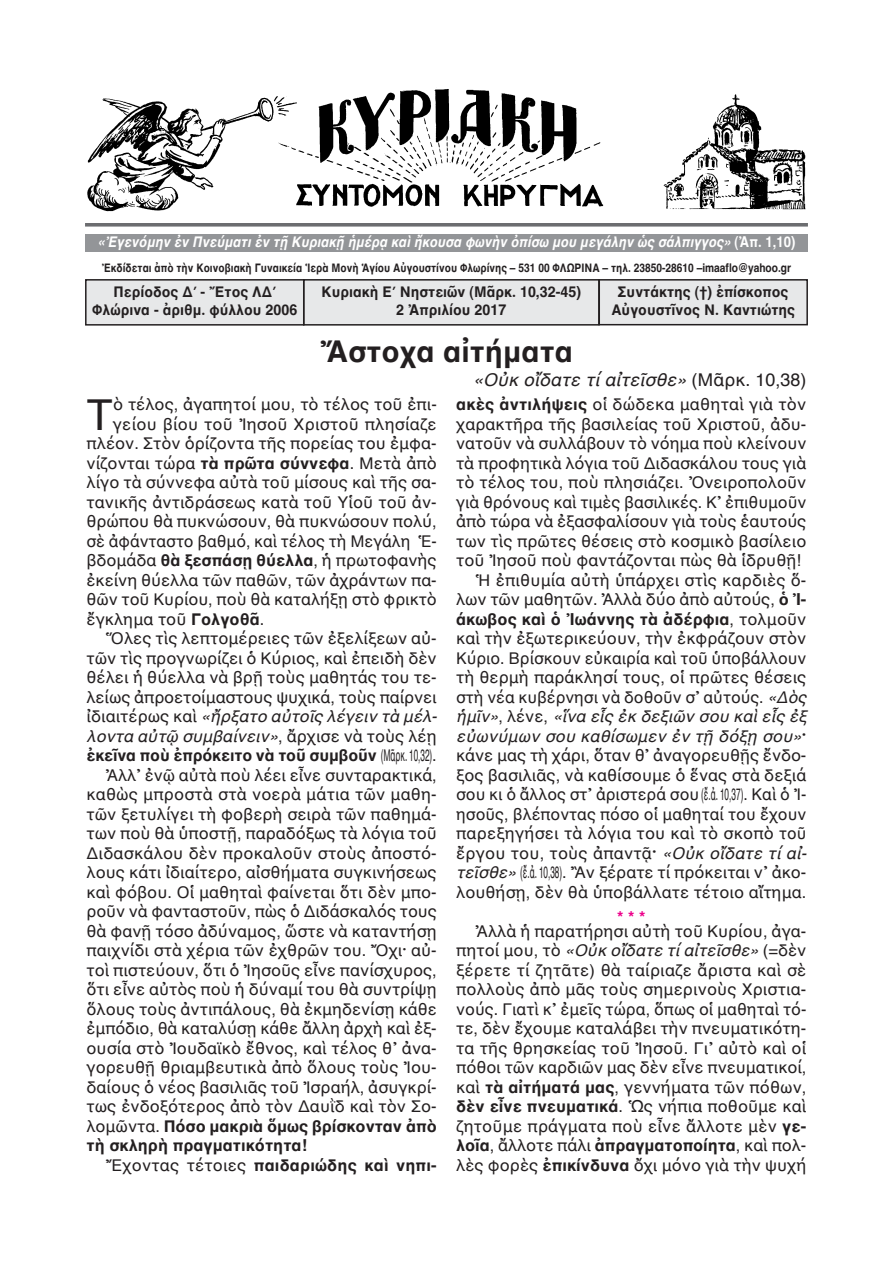
<style>
.page{position:relative;width:893px;height:1263px;background:#fff}
.page>*{position:absolute;margin:0;border:0;box-sizing:border-box;transform-origin:0 0}
.t1{font:43.5px "AL Helvetica";color:#231f20}
.t2{font:700 30px "AL Helvetica";color:#231f20}
.t3{font:italic 18px "AL Helvetica";color:#231f20}
.t4{font:16.5px/19.5px "AL Helvetica";color:#231f20;text-align:justify}
.t5{font:700 16.5px "AL Helvetica";color:#231f20}
.t6{font:italic 16.5px "AL Helvetica";color:#231f20}
.t7{font:16.5px "AL Helvetica";color:#231f20;scale:.5 1}
.t8{font:700 16.5px "AL Helvetica";color:#ed028c}
.t9{font:700 15px/18px "AL Helvetica";color:#231f20;text-align:center;scale:.95 1}
.t10{font:italic 700 15px "AL Helvetica";color:#fff;scale:.88 1}
.t11{font:700 12px "AL Helvetica";color:#231f20;scale:.85 1}
.s1{font-style:normal}
.s2{font-weight:700}
.s3{font-weight:400}
.s4{font-weight:700;font-size:15px}
.s5{font-style:italic}
.s6{font-weight:700;font-style:normal}
</style>
<div class="page">
<div style="left:304px;top:280px;width:295px;height:45px;background:#e7e8e9"></div>
<div style="left:303px;top:279px;width:297px;height:47px;border:2px solid #231f20"></div>
<div style="left:87px;top:281px;width:216px;height:43px;background:#e7e8e9"></div>
<div style="left:85px;top:279px;width:219px;height:47px;border:2px solid #231f20"></div>
<div style="left:600px;top:281px;width:206px;height:43px;background:#e7e8e9"></div>
<div style="left:598px;top:279px;width:210px;height:46px;border:2px solid #231f20"></div>
<svg style="left:85px;top:223px;width:723px;height:4px;fill:#6c6d70"></svg>
<div style="left:85px;top:234px;width:723px;height:18px;background:#939598"></div>
<img style="left:87px;top:89px;width:719px;height:123px">
<p class="t10" style="left:98px;top:232px;width:794px">«Ἐγενόμην ἐν Πνεύματι ἐν τῇ Κυριακῇ ἡμέρᾳ καὶ ἤκουσα φωνὴν ὀπίσω μου μεγάλην ὡς σάλπιγγος» <span class="s1">(Ἀπ. 1,10)</span></p>
<p class="t11" style="left:102px;top:261px;width:812px">Ἐκδίδεται ἀπὸ τὴν Κοινοβιακὴ Γυναικεία Ἱερὰ Μονὴ Ἁγίου Αὐγουστίνου Φλωρίνης – 531 00 ΦΛΩΡΙΝΑ – τηλ. 23850-28610 –imaaflo@yahoo.gr</p>
<p class="t9" style="left:92px;top:283px;width:217px">Περίοδος Δ΄ - Ἔτος ΛΔ΄<br>Φλώρινα - ἀριθμ. φύλλου 2006</p>
<p class="t9" style="left:611px;top:283px;width:195px">Συντάκτης (†) ἐπίσκοπος<br>Αὐγουστῖνος Ν. Καντιώτης</p>
<h2 class="t2" style="left:320px;top:333px;width:255px">Ἄστοχα αἰτήματα</h2>
<p class="t3" style="left:473px;top:369px;width:335px">«Οὐκ οἴδατε τί αἰτεῖσθε» <span class="s1">(Μᾶρκ. 10,38)</span></p>
<p class="t9" style="left:321px;top:283px;width:275px">Κυριακὴ Ε΄ Νηστειῶν (Μᾶρκ. 10,32-45)<br>2 Ἀπριλίου 2017</p>
<h1 class="t1" style="left:87px;top:388px;width:28px">Τ</h1>
<p class="t4" style="left:113px;top:394px;width:325px">ὸ τέλος, ἀγαπητοί μου, τὸ τέλος τοῦ ἐπι-</p>
<p class="t4" style="left:113px;top:414px;width:325px">γείου βίου τοῦ Ἰησοῦ Χριστοῦ πλησίαζε</p>
<p class="t4" style="left:87px;top:433px;width:352px">πλέον. Στὸν ὁρίζοντα τῆς πορείας του ἐμφα-</p>
<p class="t4" style="left:87px;top:453px;width:352px">νίζονται τώρα <span class="s2">τὰ πρῶτα σύννεφα</span>. Μετὰ ἀπὸ</p>
<p class="t4" style="left:87px;top:472px;width:352px">λίγο τὰ σύννεφα αὐτὰ τοῦ μίσους καὶ τῆς σα-</p>
<p class="t4" style="left:87px;top:492px;width:352px">τανικῆς ἀντιδράσεως κατὰ τοῦ Υἱοῦ τοῦ ἀν-</p>
<p class="t4" style="left:87px;top:511px;width:352px">θρώπου θὰ πυκνώσουν, θὰ πυκνώσουν πολύ,</p>
<p class="t4" style="left:87px;top:531px;width:352px">σὲ ἀφάνταστο βαθμό, καὶ τέλος τὴ Μεγάλη Ἑ-</p>
<p class="t4" style="left:87px;top:550px;width:352px">βδομάδα <span class="s2">θὰ ξεσπάσῃ θύελλα</span>, ἡ πρωτοφανὴς</p>
<p class="t4" style="left:87px;top:570px;width:352px">ἐκείνη θύελλα τῶν παθῶν, τῶν ἀχράντων πα-</p>
<p class="t4" style="left:87px;top:589px;width:352px">θῶν τοῦ Κυρίου, ποὺ θὰ καταλήξῃ στὸ φρικτὸ</p>
<p class="t4" style="left:87px;top:609px;width:179px">ἔγκλημα τοῦ <span class="s2">Γολγοθᾶ</span>.</p>
<p class="t4" style="left:106px;top:628px;width:332px">Ὅλες τὶς λεπτομέρειες τῶν ἐξελίξεων αὐ-</p>
<p class="t4" style="left:87px;top:648px;width:352px">τῶν τὶς προγνωρίζει ὁ Κύριος, καὶ ἐπειδὴ δὲν</p>
<p class="t4" style="left:87px;top:667px;width:352px">θέλει ἡ θύελλα νὰ βρῇ τοὺς μαθητάς του τε-</p>
<p class="t4" style="left:87px;top:687px;width:352px">λείως ἀπροετοίμαστους ψυχικά, τοὺς παίρνει</p>
<p class="t6" style="left:87px;top:707px;width:352px"><span class="s1">ἰδιαιτέρως καὶ</span> «ἤρξατο αὐτοῖς λέγειν τὰ μέλ-</p>
<p class="t6" style="left:87px;top:726px;width:352px">λοντα αὐτῷ συμβαίνειν»<span class="s1">, ἄρχισε νὰ τοὺς λέῃ</span></p>
<p class="t5" style="left:87px;top:745px;width:352px">ἐκεῖνα ποὺ ἐπρόκειτο νὰ τοῦ συμβοῦν <span class="s3">(Μᾶρκ. 10,32).</span></p>
<p class="t4" style="left:106px;top:765px;width:332px">Ἀλλ᾽ ἐνῷ αὐτὰ ποὺ λέει εἶνε συνταρακτικά,</p>
<p class="t4" style="left:87px;top:784px;width:352px">καθὼς μπροστὰ στὰ νοερὰ μάτια τῶν μαθη-</p>
<p class="t4" style="left:87px;top:804px;width:352px">τῶν ξετυλίγει τὴ φοβερὴ σειρὰ τῶν παθημά-</p>
<p class="t4" style="left:87px;top:823px;width:352px">των ποὺ θὰ ὑποστῇ, παραδόξως τὰ λόγια τοῦ</p>
<p class="t4" style="left:87px;top:843px;width:352px">Διδασκάλου δὲν προκαλοῦν στοὺς ἀποστό-</p>
<p class="t4" style="left:87px;top:862px;width:352px">λους κάτι ἰδιαίτερο, αἰσθήματα συγκινήσεως</p>
<p class="t4" style="left:87px;top:882px;width:352px">καὶ φόβου. Οἱ μαθηταὶ φαίνεται ὅτι δὲν μπο-</p>
<p class="t4" style="left:87px;top:901px;width:352px">ροῦν νὰ φανταστοῦν, πὼς ὁ Διδάσκαλός τους</p>
<p class="t4" style="left:87px;top:921px;width:352px">θὰ φανῇ τόσο ἀδύναμος, ὥστε νὰ καταντήσῃ</p>
<p class="t4" style="left:87px;top:940px;width:352px">παιχνίδι στὰ χέρια τῶν ἐχθρῶν του. Ὄχι<span class="s4">·</span> αὐ-</p>
<p class="t4" style="left:87px;top:960px;width:352px">τοὶ πιστεύουν, ὅτι ὁ Ἰησοῦς εἶνε πανίσχυρος,</p>
<p class="t4" style="left:87px;top:979px;width:352px">ὅτι εἶνε αὐτὸς ποὺ ἡ δύναμί του θὰ συντρίψῃ</p>
<p class="t4" style="left:87px;top:999px;width:352px">ὅλους τοὺς ἀντιπάλους, θὰ ἐκμηδενίσῃ κάθε</p>
<p class="t4" style="left:87px;top:1018px;width:352px">ἐμπόδιο, θὰ καταλύσῃ κάθε ἄλλη ἀρχὴ καὶ ἐξ-</p>
<p class="t4" style="left:87px;top:1038px;width:352px">ουσία στὸ Ἰουδαϊκὸ ἔθνος, καὶ τέλος θ᾿ ἀνα-</p>
<p class="t4" style="left:87px;top:1057px;width:352px">γορευθῇ θριαμβευτικὰ ἀπὸ ὅλους τοὺς Ἰου-</p>
<p class="t4" style="left:87px;top:1077px;width:352px">δαίους ὁ νέος βασιλιᾶς τοῦ Ἰσραήλ, ἀσυγκρί-</p>
<p class="t4" style="left:87px;top:1096px;width:352px">τως ἐνδοξότερος ἀπὸ τὸν Δαυῒδ καὶ τὸν Σο-</p>
<p class="t5" style="left:87px;top:1116px;width:352px"><span class="s3">λομῶντα.</span> Πόσο μακριὰ ὅμως βρίσκονταν ἀπὸ</p>
<p class="t5" style="left:87px;top:1135px;width:222px">τὴ σκληρὴ πραγματικότητα!</p>
<p class="t5" style="left:106px;top:1155px;width:332px"><span class="s3">Ἔχοντας τέτοιες</span> παιδαριώδης καὶ νηπι-</p>
<p class="t4" style="left:456px;top:394px;width:352px"><span class="s2">ακὲς ἀντιλήψεις</span> οἱ δώδεκα μαθηταὶ γιὰ τὸν</p>
<p class="t4" style="left:456px;top:414px;width:352px">χαρακτῆρα τῆς βασιλείας τοῦ Χριστοῦ, ἀδυ-</p>
<p class="t4" style="left:456px;top:433px;width:352px">νατοῦν νὰ συλλάβουν τὸ νόημα ποὺ κλείνουν</p>
<p class="t4" style="left:456px;top:453px;width:352px">τὰ προφητικὰ λόγια τοῦ Διδασκάλου τους γιὰ</p>
<p class="t4" style="left:456px;top:472px;width:352px">τὸ τέλος του, ποὺ πλησιάζει. Ὀνειροπολοῦν</p>
<p class="t4" style="left:456px;top:492px;width:352px">γιὰ θρόνους καὶ τιμὲς βασιλικές. Κ᾽ ἐπιθυμοῦν</p>
<p class="t4" style="left:456px;top:511px;width:352px">ἀπὸ τώρα νὰ ἐξασφαλίσουν γιὰ τοὺς ἑαυτούς</p>
<p class="t4" style="left:456px;top:531px;width:352px">των τὶς πρῶτες θέσεις στὸ κοσμικὸ βασίλειο</p>
<p class="t4" style="left:456px;top:550px;width:346px">τοῦ Ἰησοῦ ποὺ φαντάζονται πὼς θὰ ἱδρυθῇ!</p>
<p class="t4" style="left:475px;top:570px;width:332px">Ἡ ἐπιθυμία αὐτὴ ὑπάρχει στὶς καρδιὲς ὅ-</p>
<p class="t4" style="left:456px;top:589px;width:352px">λων τῶν μαθητῶν. Ἀλλὰ δύο ἀπὸ αὐτούς, <span class="s2">ὁ Ἰ-</span></p>
<p class="t5" style="left:456px;top:609px;width:352px">άκωβος καὶ ὁ Ἰωάννης τὰ ἀδέρφια<span class="s3">, τολμοῦν</span></p>
<p class="t4" style="left:456px;top:628px;width:352px">καὶ τὴν ἐξωτερικεύουν, τὴν ἐκφράζουν στὸν</p>
<p class="t4" style="left:456px;top:648px;width:352px">Κύριο. Βρίσκουν εὐκαιρία καὶ τοῦ ὑποβάλλουν</p>
<p class="t4" style="left:456px;top:667px;width:352px">τὴ θερμὴ παράκλησί τους, οἱ πρῶτες θέσεις</p>
<p class="t4" style="left:456px;top:687px;width:352px">στὴ νέα κυβέρνησι νὰ δοθοῦν σ᾽ αὐτούς. <span class="s5">«Δὸς</span></p>
<p class="t6" style="left:456px;top:707px;width:352px">ἡμῖν»<span class="s1">, λένε,</span> «ἵνα εἷς ἐκ δεξιῶν σου καὶ εἷς ἐξ</p>
<p class="t6" style="left:456px;top:726px;width:352px">εὐωνύμων σου καθίσωμεν ἐν τῇ δόξῃ σου»<span class="s6">·</span></p>
<p class="t4" style="left:456px;top:745px;width:352px">κάνε μας τὴ χάρι, ὅταν θ᾽ ἀναγορευθῇς ἔνδο-</p>
<p class="t4" style="left:456px;top:765px;width:352px">ξος βασιλιᾶς, νὰ καθίσουμε ὁ ἕνας στὰ δεξιά</p>
<p class="t4" style="left:456px;top:784px;width:352px">σου κι ὁ ἄλλος στ᾽ ἀριστερά σου(ἔ.ἀ. 10,37). Καὶ ὁ Ἰ-</p>
<p class="t4" style="left:456px;top:804px;width:352px">ησοῦς, βλέποντας πόσο οἱ μαθηταί του ἔχουν</p>
<p class="t4" style="left:456px;top:823px;width:352px">παρεξηγήσει τὰ λόγια του καὶ τὸ σκοπὸ τοῦ</p>
<p class="t4" style="left:456px;top:843px;width:352px">ἔργου του, τοὺς ἀπαντᾷ<span class="s2">·</span> <span class="s5">«Οὐκ οἴδατε τί αἰ-</span></p>
<p class="t7" style="left:456px;top:863px;width:702px"><span class="s5">τεῖσθε»</span> (ἔ.ἀ. 10,38). Ἂν ξέρατε τί πρόκειται ν᾽ ἀκο-</p>
<p class="t4" style="left:456px;top:882px;width:352px">λουθήσῃ, δὲν θὰ ὑποβάλλατε τέτοιο αἴτημα.</p>
<p class="t8" style="left:617px;top:907px;width:30px">***</p>
<p class="t4" style="left:456px;top:921px;width:352px;text-indent:19px">Ἀλλὰ ἡ παρατήρησι αὐτὴ τοῦ Κυρίου, ἀγα&shy;πητοί μου, τὸ <span class="s5">«Οὐκ οἴδατε τί αἰτεῖσθε»</span> (=δὲν ξέρετε τί ζητᾶτε) θὰ ταίριαζε ἄριστα καὶ σὲ πολλοὺς ἀπὸ μᾶς τοὺς σημερινοὺς Χριστια&shy;νούς. Γιατὶ κ᾽ ἐμεῖς τώρα, ὅπως οἱ μαθηταὶ τό&shy;τε, δὲν ἔχουμε καταλάβει τὴν πνευματικότη&shy;τα τῆς θρησκείας τοῦ Ἰησοῦ. Γι᾽ αὐτὸ καὶ οἱ πόθοι τῶν καρδιῶν μας δὲν εἶνε πνευματικοί, καὶ <span class="s2">τὰ αἰτήματά μας</span>, γεννήματα τῶν πόθων, <span class="s2">δὲν εἶνε πνευματικά</span>. Ὡς νήπια ποθοῦμε καὶ ζητοῦμε πράγματα ποὺ εἶνε ἄλλοτε μὲν <span class="s2">γε&shy;λοῖα</span>, ἄλλοτε πάλι <span class="s2">ἀπραγματοποίητα</span>, καὶ πολ&shy;λὲς φορὲς <span class="s2">ἐπικίνδυνα</span> ὄχι μόνο γιὰ τὴν ψυχή</p>
</div>
